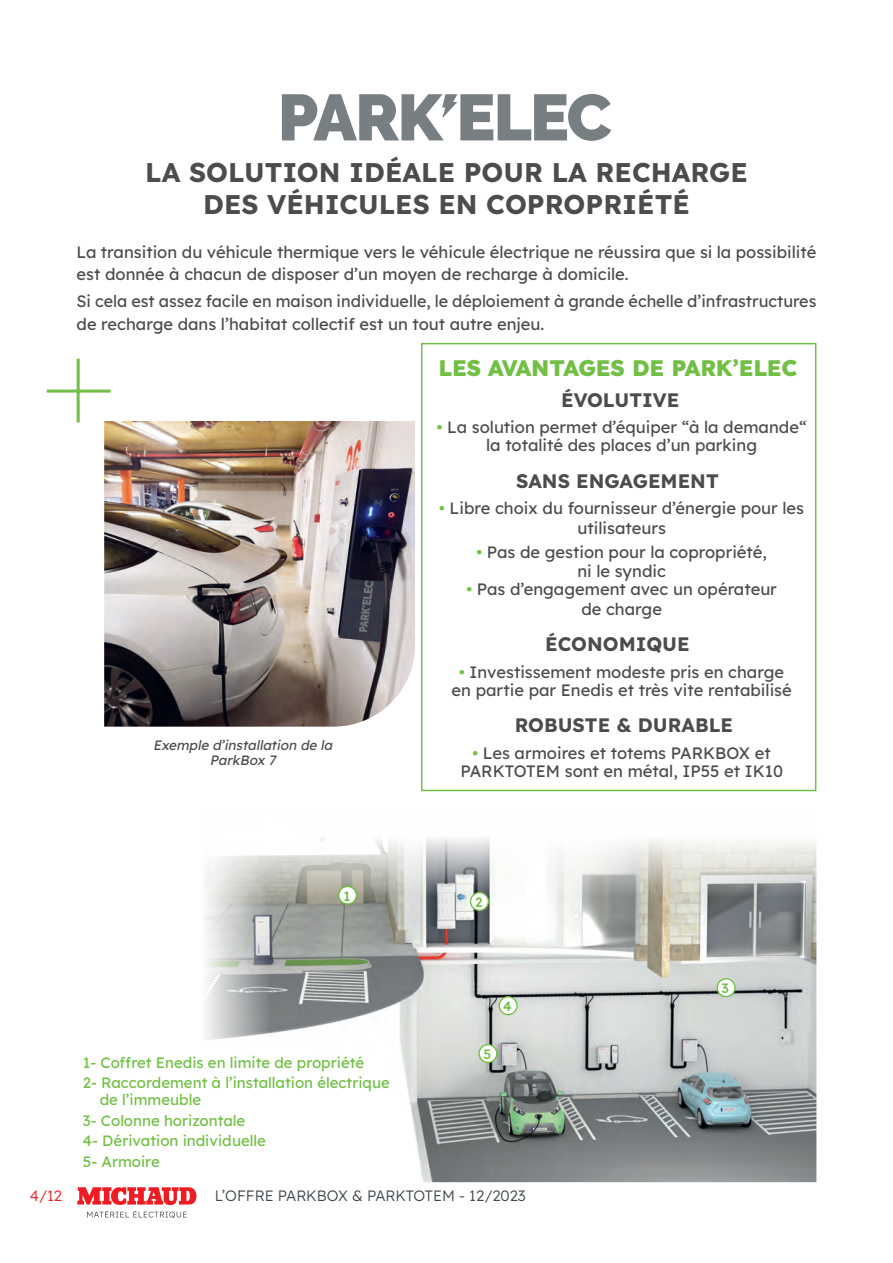
<style>
.page{position:relative;width:893px;height:1263px;background:#fff}
.page>*{position:absolute;margin:0;border:0;box-sizing:border-box;transform-origin:0 0}
.t1{font:700 27px/32.4px "Lexend";color:#4b4c4d;text-align:center}
.t2{font:800 22.5px "Lexend";letter-spacing:-.01em;color:#71bf44}
.t3{font:700 19.5px "Lexend";color:#4b4c4d}
.t4{font:16.5px/18px "Lexend";color:#4b4c4d;text-align:center}
.t5{font:15px/20.7px "Lexend";color:#71bf44}
.t6{font:300 15px "Lexend";color:#41494e}
.t7{font:300 15px "Lexend";color:#ee1d23}
.t8{font:italic 13.5px/15px "Lexend";color:#4b4c4d;text-align:center}
.t9{font:500 13.5px "Lexend";color:#71bf44}
.s1{font-weight:900;color:#71bf44}
</style>
<div class="page">
<svg style="left:77px;top:1187px;width:119px;height:18px"></svg>
<svg style="left:87px;top:1211px;width:100px;height:7px"></svg>
<svg style="left:282px;top:94px;width:329px;height:47px"></svg>
<img style="left:104px;top:421px;width:311px;height:306px">
<img style="left:270px;top:838px;width:546px;height:344px">
<div style="left:339px;top:886px;width:17px;height:18px;background:#fff;border-radius:50%"></div>
<div style="left:338px;top:885px;width:19px;height:20px;border:2px solid #71bf44;border-radius:50%"></div>
<div style="left:471px;top:893px;width:17px;height:17px;background:#fff;border-radius:50%"></div>
<div style="left:470px;top:892px;width:19px;height:19px;border:1px solid #71bf44;border-radius:50%"></div>
<div style="left:717px;top:979px;width:18px;height:17px;background:#fff;border-radius:50%"></div>
<div style="left:716px;top:978px;width:20px;height:19px;border:1px solid #71bf44;border-radius:50%"></div>
<div style="left:499px;top:997px;width:18px;height:17px;background:#fff;border-radius:50%"></div>
<div style="left:499px;top:996px;width:19px;height:19px;border:1px solid #71bf44;border-radius:50%"></div>
<div style="left:479px;top:1045px;width:18px;height:17px;background:#fff;border-radius:50%"></div>
<div style="left:478px;top:1044px;width:19px;height:19px;border:1px solid #71bf44;border-radius:50%"></div>
<svg style="left:205px;top:855px;width:65px;height:185px;background:#cbcdcc"></svg>
<hr style="left:77px;top:359px;width:3px;height:63px;background:#71bf44">
<hr style="left:47px;top:390px;width:64px;height:3px;background:#71bf44">
<div style="left:421px;top:343px;width:395px;height:448px;border:2px solid #71bf44"></div>
<h1 class="t1" style="left:145px;top:154px;width:604px">LA SOLUTION IDÉALE POUR LA RECHARGE<br>DES VÉHICULES EN COPROPRIÉTÉ</h1>
<p class="t4" style="left:77px;top:240px;width:741px;line-height:22.5px;text-align:left">La transition du véhicule thermique vers le véhicule électrique ne réussira que si la possibilité est donnée à chacun de disposer d’un moyen de recharge à domicile.</p>
<p class="t4" style="left:77px;top:289px;width:741px;line-height:22.5px;text-align:left">Si cela est assez facile en maison individuelle, le déploiement à grande échelle d’infrastructures de recharge dans l’habitat collectif est un tout autre enjeu.</p>
<p class="t8" style="left:153px;top:737px;width:184px">Exemple d’installation de la<br>ParkBox 7</p>
<p class="t9" style="left:343px;top:886px;width:9px">1</p>
<p class="t5" style="left:83px;top:1051px;width:308px">1- Coffret Enedis en limite de propriété<br>2- Raccordement à l’installation électrique</p>
<p class="t5" style="left:83px;top:1088px;width:185px;text-indent:17px">de l’immeuble<br>3- Colonne horizontale<br>4- Dérivation individuelle<br>5- Armoire</p>
<h2 class="t2" style="left:439px;top:349px;width:360px">LES AVANTAGES DE PARK’ELEC</h2>
<p class="t3" style="left:561px;top:384px;width:120px">ÉVOLUTIVE</p>
<p class="t4" style="left:437px;top:417px;width:371px"><span class="s1">•</span> La solution permet d’équiper “à la demande“ la totalité des places d’un parking</p>
<p class="t3" style="left:516px;top:465px;width:204px">SANS ENGAGEMENT</p>
<p class="t4" style="left:439px;top:498px;width:366px;line-height:19.5px"><span class="s1">•</span> Libre choix du fournisseur d’énergie pour les utilisateurs</p>
<p class="t4" style="left:476px;top:541px;width:292px;line-height:19.5px"><span class="s1">•</span> Pas de gestion pour la copropriété, ni le syndic</p>
<p class="t4" style="left:466px;top:578px;width:312px;line-height:19.5px"><span class="s1">•</span> Pas d’engagement avec un opérateur de charge</p>
<p class="t3" style="left:545px;top:629px;width:146px">ÉCONOMIQUE</p>
<p class="t4" style="left:452px;top:662px;width:342px"><span class="s1">•</span> Investissement modeste pris en charge en partie par Enedis et très vite rentabilisé</p>
<p class="t3" style="left:515px;top:710px;width:220px">ROBUSTE &amp; DURABLE</p>
<p class="t4" style="left:460px;top:743px;width:324px"><span class="s1">•</span> Les armoires et totems PARKBOX et<br>PARKTOTEM sont en métal, IP55 et IK10</p>
<p class="t9" style="left:475px;top:892px;width:9px">2</p>
<p class="t9" style="left:503px;top:996px;width:10px">4</p>
<p class="t9" style="left:483px;top:1044px;width:9px">5</p>
<p class="t9" style="left:722px;top:978px;width:9px">3</p>
<p class="t7" style="left:30px;top:1185px;width:34px">4/12</p>
<p class="t6" style="left:215px;top:1185px;width:313px">L’OFFRE PARKBOX &amp; PARKTOTEM - 12/2023</p>
</div>
